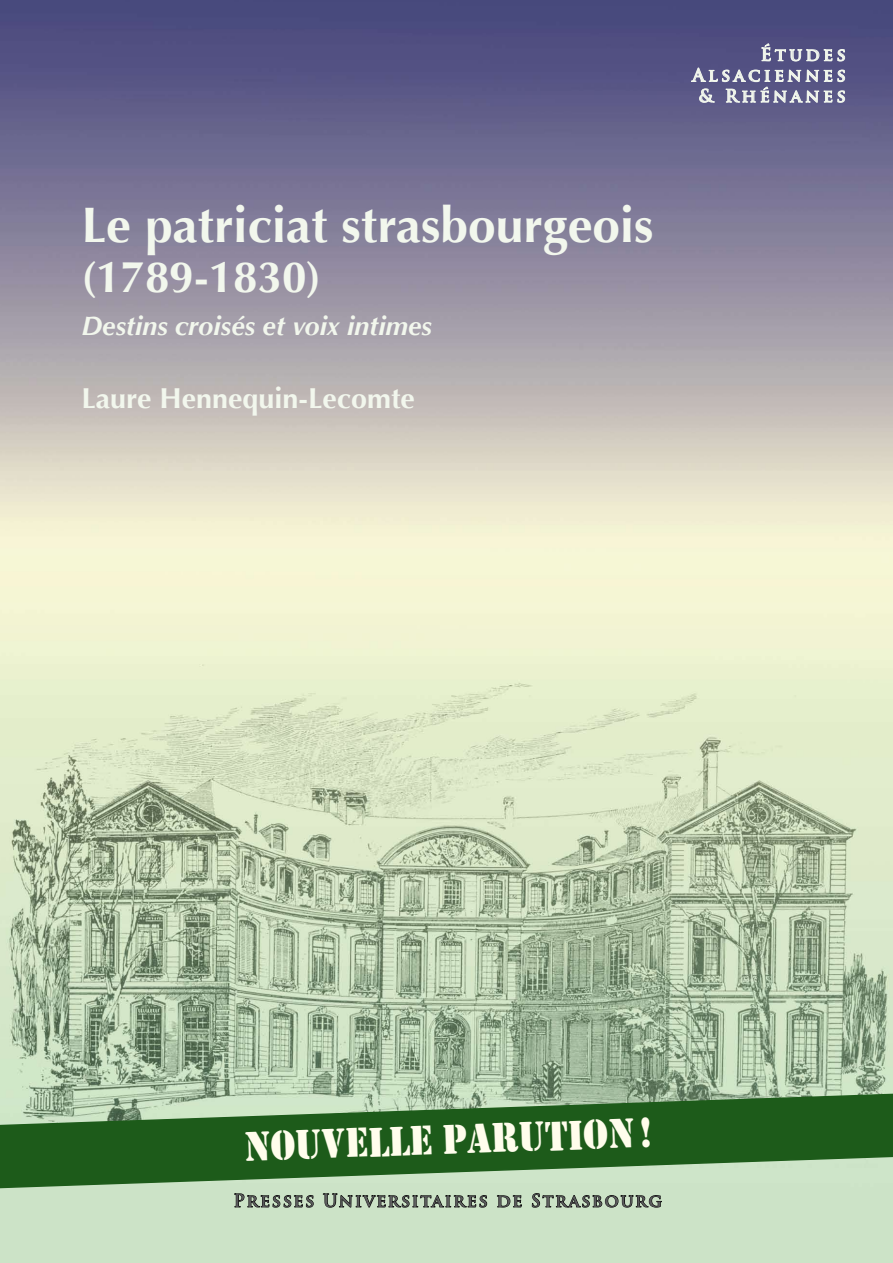
<style>
.page{position:relative;width:893px;height:1263px;background:#fff}
.page>*{position:absolute;margin:0;border:0;box-sizing:border-box;transform-origin:0 0}
.t1{font:700 49.8px "Optima";color:#f2f7ed}
.t2{font:700 44.1px "Optima";color:#f2f7ed}
.t3{font:42.9px "Stencil";color:#fffdec;scale:.91 1}
.t4{font:700 28.65px "Optima";color:#f2f7ed}
.t5{font:italic 700 26.85px "Optima";color:#f2f7ed}
.t6{font:700 17.25px "Trajan Pro";letter-spacing:.1em;color:#58585a}
.t7{font:700 17.25px/20.7px "Trajan Pro";letter-spacing:.2em;color:#f2f7ed;text-align:right}
</style>
<div class="page">
<img style="left:0;top:0;width:893px;height:1263px">
<svg style="left:234px;top:1193px;width:80px;height:15px"></svg>
<svg style="left:323px;top:1193px;width:164px;height:15px;background:#8c9b88"></svg>
<svg style="left:497px;top:1195px;width:25px;height:13px"></svg>
<svg style="left:532px;top:1193px;width:130px;height:15px;background:#8b9b88"></svg>
<svg style="left:691px;top:30px;width:154px;height:98px;background:#67668f"></svg>
<svg style="left:0;top:1092px;width:893px;height:97px;background:#558651"></svg>
<p class="t7" style="left:693px;top:44px;width:155px">Études<br>Alsaciennes &amp; Rhénanes</p>
<h1 class="t1" style="left:81px;top:196px;width:573px">Le patriciat strasbourgeois</h1>
<h2 class="t2" style="left:81px;top:251px;width:241px">(1789-1830)</h2>
<h3 class="t5" style="left:81px;top:310px;width:352px">Destins croisés et voix intimes</h3>
<h3 class="t4" style="left:81px;top:381px;width:335px">Laure Hennequin-Lecomte</h3>
<h3 class="t3" style="left:244px;top:1122px;width:450px;rotate:-2deg">Nouvelle parution!</h3>
<p class="t6" style="left:233px;top:1190px;width:430px">Presses Universitaires de Strasbourg</p>
</div>
